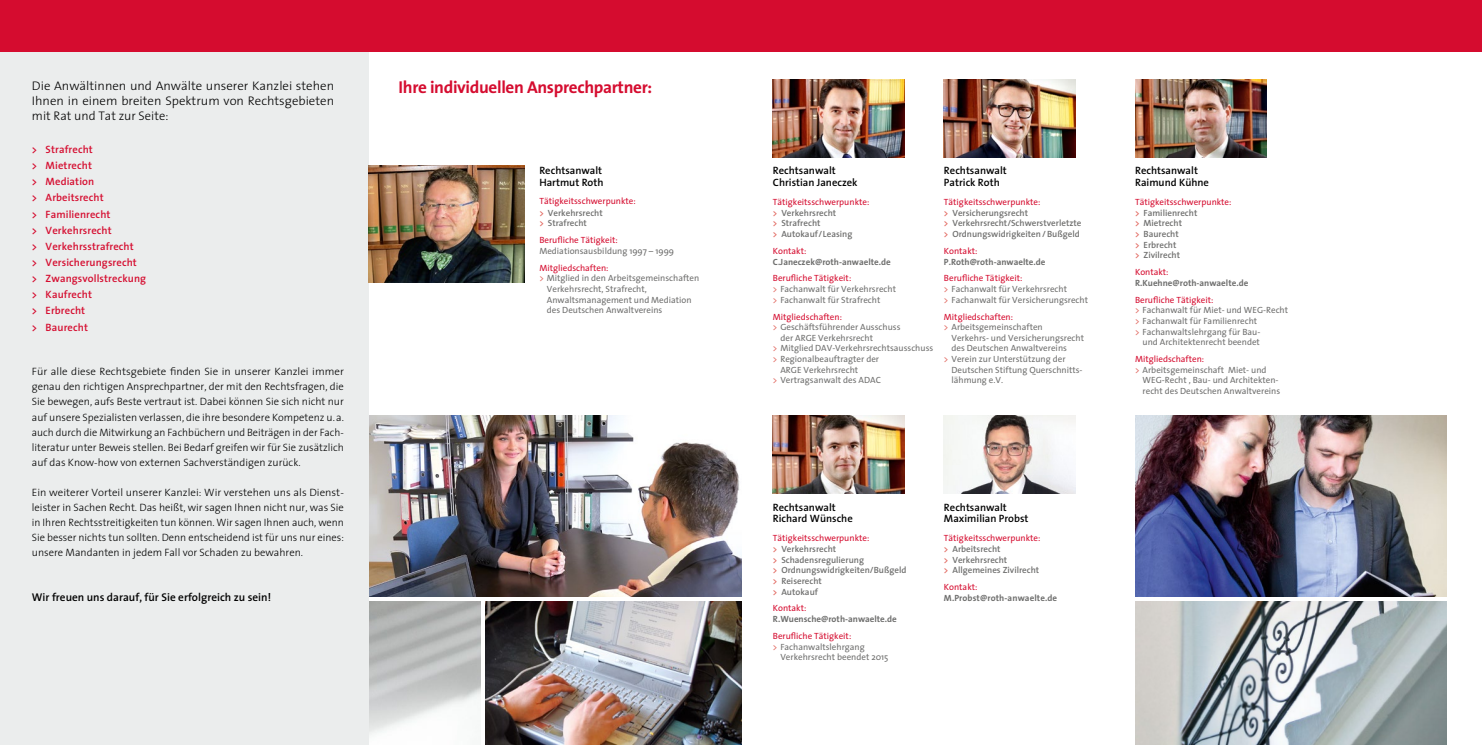
<style>
.page{position:relative;width:1482px;height:745px;background:#fff}
.page>*{position:absolute;margin:0;border:0;box-sizing:border-box;transform-origin:0 0}
.t1{font:700 17.25px "The Sans";letter-spacing:-.02em;color:#d50c2f}
.t2{font:300 12.5px/15px "The Sans";color:#000;text-align:justify}
.t3{font:600 11.25px "The Sans";color:#000}
.t4{font:300 10.62px/15px "The Sans";color:#000;text-align:justify}
.t5{font:600 10.62px/16.1px "The Sans";letter-spacing:.01em;color:#d50c2f}
.t6{font:600 10.62px/11.2px "The Sans";color:#000}
.t7{font:9px/10.6px "The Sans";color:#6f6f6e}
.t8{font:600 9px/10.6px "The Sans";color:#6f6f6e}
.t9{font:9px/11.9px "The Sans";color:#d50c2f}
.t10{font:700 9px "The Sans";color:#6f6f6e}
.s1{font-weight:600;color:#e26961}
.s2{font-weight:600;color:#6f6f6e}
.s3{color:#e26961}
.s4{font-weight:400;color:#d50c2f}
.s5{color:#d50c2f}
</style>
<div class="page">
<img style="left:485px;top:601px;width:256px;height:143px">
<img style="left:369px;top:415px;width:372px;height:181px">
<div style="left:0;top:19px;width:369px;height:725px;background:#ebeded"></div>
<div style="left:0;top:0;width:1481px;height:52px;background:#d50c2f"></div>
<img style="left:943px;top:79px;width:132px;height:78px">
<img style="left:772px;top:79px;width:132px;height:78px">
<img style="left:772px;top:415px;width:132px;height:78px">
<img style="left:1135px;top:79px;width:130px;height:78px">
<img style="left:368px;top:165px;width:156px;height:118px">
<img style="left:943px;top:415px;width:132px;height:78px">
<img style="left:1135px;top:415px;width:311px;height:181px">
<img style="left:1135px;top:601px;width:311px;height:143px">
<h2 class="t2" style="left:32px;top:77px;width:304px">Die Anwältinnen und Anwälte unserer Kanzlei stehen Ihnen in einem breiten Spektrum von Rechtsgebieten mit Rat und Tat zur Seite:</h2>
<p class="t5" style="left:32px;top:141px;width:116px">&gt; Strafrecht<br>&gt; Mietrecht<br>&gt; Mediation<br>&gt; Arbeitsrecht<br>&gt; Familienrecht<br>&gt; Verkehrsrecht<br>&gt; Verkehrsstrafrecht<br>&gt; Versicherungsrecht<br>&gt; Zwangsvollstreckung &gt; Kaufrecht<br>&gt; Erbrecht<br>&gt; Baurecht</p>
<p class="t4" style="left:32px;top:364px;width:313px">Für alle diese Rechtsgebiete finden Sie in unserer Kanzlei immer genau den richtigen Ansprechpartner, der mit den Rechtsfragen, die Sie bewegen, aufs Beste vertraut ist. Dabei können Sie sich nicht nur auf unsere Spezialisten verlassen, die ihre besondere Kompetenz u.a. auch durch die Mitwirkung an Fachbüchern und Beiträgen in der Fach&shy;literatur unter Beweis stellen. Bei Bedarf greifen wir für Sie zusätzlich auf das Know-how von externen Sachverständigen zurück.</p>
<p class="t4" style="left:32px;top:484px;width:313px">Ein weiterer Vorteil unserer Kanzlei: Wir verstehen uns als Dienst&shy;leister in Sachen Recht. Das heißt, wir sagen Ihnen nicht nur, was Sie in Ihren Rechtsstreitigkeiten tun können. Wir sagen Ihnen auch, wenn Sie besser nichts tun sollten. Denn entscheidend ist für uns nur eines: unsere Mandanten in jedem Fall vor Schaden zu bewahren.</p>
<p class="t3" style="left:32px;top:587px;width:241px">Wir freuen uns darauf, für Sie erfolgreich zu sein!</p>
<h1 class="t1" style="left:398px;top:72px;width:255px">Ihre individuellen Ansprechpartner:</h1>
<p class="t6" style="left:539px;top:165px;width:66px">Rechtsanwalt<br>Hartmut Roth</p>
<p class="t9" style="left:539px;top:194px;width:98px">Tätigkeitsschwerpunkte: <span class="s1">&gt;</span> <span class="s2">Verkehrsrecht</span></p>
<p class="t9" style="left:539px;top:214px;width:80px;line-height:16.9px"><span class="s1">&gt;</span> <span class="s2">Strafrecht<br></span>Berufliche Tätigkeit:</p>
<p class="t7" style="left:539px;top:245px;width:136px">Mediationsausbildung 1997 – 1999</p>
<p class="t9" style="left:539px;top:261px;width:71px">Mitgliedschaften:</p>
<p class="t7" style="left:539px;top:272px;width:161px"><span class="s3">&gt;</span> Mitglied in den Arbeitsgemeinschaften</p>
<p class="t7" style="left:547px;top:283px;width:101px">Verkehrsrecht, Strafrecht,</p>
<p class="t7" style="left:547px;top:294px;width:146px">Anwaltsmanagement und Mediation</p>
<p class="t7" style="left:547px;top:304px;width:117px">des Deutschen Anwaltvereins</p>
<p class="t6" style="left:772px;top:165px;width:86px">Rechtsanwalt<br>Christian Janeczek</p>
<p class="t8" style="left:772px;top:196px;width:98px"><span class="s4">Tätigkeitsschwerpunkte: </span><span class="s3">&gt;</span> Verkehrsrecht<br><span class="s3">&gt;</span> Strafrecht<br><span class="s3">&gt;</span> Autokauf/Leasing</p>
<p class="t9" style="left:772px;top:244px;width:35px">Kontakt:</p>
<p class="t10" style="left:772px;top:254px;width:119px">C.Janeczek@roth-anwaelte.de</p>
<p class="t7" style="left:772px;top:272px;width:125px"><span class="s5">Berufliche Tätigkeit:<br></span><span class="s3">&gt;</span> Fachanwalt für Verkehrsrecht <span class="s3">&gt;</span> Fachanwalt für Strafrecht</p>
<p class="t9" style="left:772px;top:310px;width:71px">Mitgliedschaften:</p>
<p class="t7" style="left:772px;top:321px;width:129px"><span class="s3">&gt;</span> Geschäftsführender Ausschuss</p>
<p class="t7" style="left:780px;top:332px;width:94px">der ARGE Verkehrsrecht</p>
<p class="t7" style="left:772px;top:342px;width:162px"><span class="s3">&gt;</span> Mitglied DAV-Verkehrsrechtsausschuss</p>
<p class="t7" style="left:772px;top:353px;width:108px"><span class="s3">&gt;</span> Regionalbeauftragter der</p>
<p class="t7" style="left:780px;top:364px;width:79px">ARGE Verkehrsrecht</p>
<p class="t7" style="left:772px;top:374px;width:110px"><span class="s3">&gt;</span> Vertragsanwalt des ADAC</p>
<p class="t6" style="left:943px;top:165px;width:64px">Rechtsanwalt<br>Patrick Roth</p>
<p class="t8" style="left:943px;top:196px;width:139px"><span class="s4">Tätigkeitsschwerpunkte:<br></span><span class="s3">&gt;</span> Versicherungsrecht<br><span class="s3">&gt;</span> Verkehrsrecht/Schwerstverletzte <span class="s3">&gt;</span> Ordnungswidrigkeiten/Bußgeld</p>
<p class="t9" style="left:943px;top:244px;width:35px">Kontakt:</p>
<p class="t10" style="left:943px;top:254px;width:103px">P.Roth@roth-anwaelte.de</p>
<p class="t7" style="left:943px;top:272px;width:146px"><span class="s5">Berufliche Tätigkeit:<br></span><span class="s3">&gt;</span> Fachanwalt für Verkehrsrecht<br><span class="s3">&gt;</span> Fachanwalt für Versicherungsrecht</p>
<p class="t9" style="left:943px;top:310px;width:71px">Mitgliedschaften:</p>
<p class="t7" style="left:943px;top:321px;width:100px"><span class="s3">&gt;</span> Arbeitsgemeinschaften</p>
<p class="t7" style="left:951px;top:332px;width:134px">Verkehrs- und Versicherungsrecht</p>
<p class="t7" style="left:951px;top:342px;width:117px">des Deutschen Anwaltvereins</p>
<p class="t7" style="left:943px;top:353px;width:123px"><span class="s3">&gt;</span> Verein zur Unterstützung der</p>
<p class="t7" style="left:951px;top:364px;width:132px">Deutschen Stiftung Querschnitts-</p>
<p class="t7" style="left:951px;top:374px;width:53px">lähmung e.V.</p>
<p class="t6" style="left:772px;top:501px;width:81px">Rechtsanwalt<br>Richard Wünsche</p>
<p class="t8" style="left:772px;top:532px;width:135px"><span class="s4">Tätigkeitsschwerpunkte:<br></span><span class="s3">&gt;</span> Verkehrsrecht<br><span class="s3">&gt;</span> Schadensregulierung<br><span class="s3">&gt;</span> Ordnungswidrigkeiten/Bußgeld <span class="s3">&gt;</span> Reiserecht<br><span class="s3">&gt;</span> Autokauf</p>
<p class="t9" style="left:772px;top:601px;width:35px">Kontakt:</p>
<p class="t10" style="left:772px;top:611px;width:125px">R.Wuensche@roth-anwaelte.de</p>
<p class="t9" style="left:772px;top:629px;width:80px">Berufliche Tätigkeit:</p>
<p class="t7" style="left:772px;top:640px;width:93px"><span class="s3">&gt;</span> Fachanwaltslehrgang</p>
<p class="t7" style="left:780px;top:651px;width:110px">Verkehrsrecht beendet 2015</p>
<p class="t6" style="left:943px;top:501px;width:86px">Rechtsanwalt<br>Maximilian Probst</p>
<p class="t8" style="left:943px;top:532px;width:98px"><span class="s4">Tätigkeitsschwerpunkte: </span><span class="s3">&gt;</span> Arbeitsrecht<br><span class="s3">&gt;</span> Verkehrsrecht<br><span class="s3">&gt;</span> Allgemeines Zivilrecht</p>
<p class="t9" style="left:943px;top:580px;width:35px">Kontakt:</p>
<p class="t10" style="left:943px;top:590px;width:115px">M.Probst@roth-anwaelte.de</p>
<p class="t6" style="left:1134px;top:165px;width:75px">Rechtsanwalt<br>Raimund Kühne</p>
<p class="t8" style="left:1134px;top:196px;width:98px"><span class="s4">Tätigkeitsschwerpunkte: </span><span class="s3">&gt;</span> Familienrecht<br><span class="s3">&gt;</span> Mietrecht<br><span class="s3">&gt;</span> Baurecht<br><span class="s3">&gt;</span> Erbrecht<br><span class="s3">&gt;</span> Zivilrecht</p>
<p class="t9" style="left:1134px;top:266px;width:35px">Kontakt:</p>
<p class="t10" style="left:1134px;top:275px;width:115px">R.Kuehne@roth-anwaelte.de</p>
<p class="t9" style="left:1134px;top:293px;width:80px">Berufliche Tätigkeit:</p>
<p class="t7" style="left:1134px;top:304px;width:154px"><span class="s3">&gt;</span> Fachanwalt für Miet- und WEG-Recht</p>
<p class="t7" style="left:1134px;top:315px;width:124px"><span class="s3">&gt;</span> Fachanwalt für Familienrecht</p>
<p class="t7" style="left:1134px;top:326px;width:127px"><span class="s3">&gt;</span> Fachanwaltslehrgang für Bau-</p>
<p class="t7" style="left:1142px;top:336px;width:119px">und Architektenrecht beendet</p>
<p class="t9" style="left:1134px;top:352px;width:71px">Mitgliedschaften:</p>
<p class="t7" style="left:1134px;top:364px;width:133px"><span class="s3">&gt;</span> Arbeitsgemeinschaft Miet- und</p>
<p class="t7" style="left:1142px;top:374px;width:137px">WEG-Recht , Bau- und Architekten-</p>
<p class="t7" style="left:1142px;top:385px;width:139px">recht des Deutschen Anwaltvereins</p>
</div>
